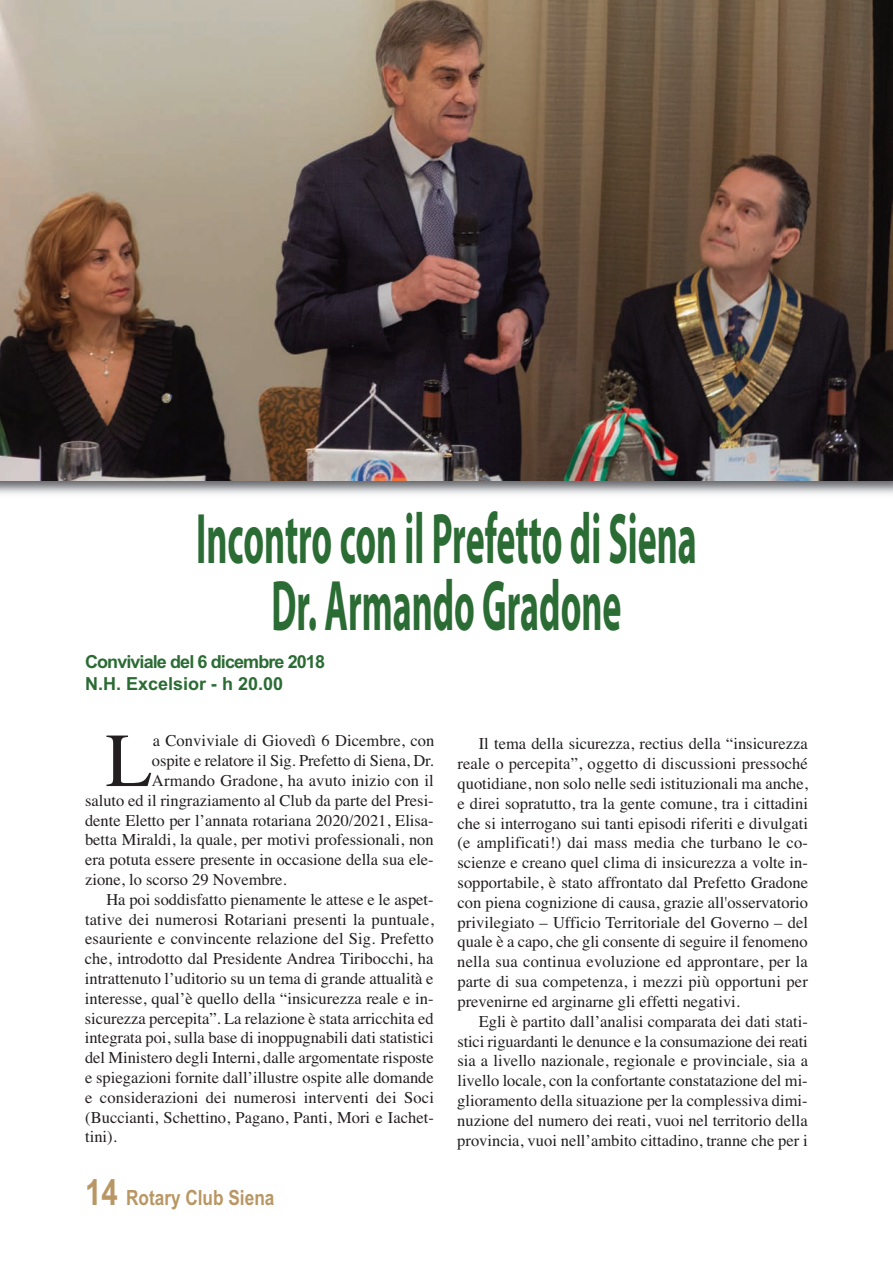
<style>
.page{position:relative;width:893px;height:1263px;background:#fff}
.page>*{position:absolute;margin:0;border:0;box-sizing:border-box;transform-origin:0 0}
.t1{font:76.35px "Times";color:#231f20}
.t2{font:700 72px/67.5px "Myriad Pro";color:#2b6b34;text-align:center;scale:.5 1}
.t3{font:700 21px "Arial Narrow";color:#b99764}
.t4{font:700 18px/21.6px "Arial";letter-spacing:-.05em;color:#2b6b34}
.t5{font:16.5px/19.8px "Times";color:#231f20;text-align:justify}
.s1{font-size:36px}
</style>
<div class="page">
<img style="left:0;top:480px;width:893px;height:14px">
<img style="left:0;top:0;width:893px;height:480px">
<h2 class="t2" style="left:196px;top:510px;width:1003px">Incontro con il Prefetto di Siena<br>Dr. Armando Gradone</h2>
<p class="t4" style="left:85px;top:651px;width:242px">Conviviale del 6 dicembre 2018<br>N.H. Excelsior - h 20.00</p>
<h1 class="t1" style="left:106px;top:715px;width:48px">L</h1>
<p class="t5" style="left:153px;top:731px;width:283px">a Conviviale di Giovedì 6 Dicembre, con</p>
<p class="t5" style="left:152px;top:751px;width:283px">ospite e relatore il Sig. Prefetto di Siena, Dr.</p>
<p class="t5" style="left:152px;top:770px;width:283px">Armando Gradone, ha avuto inizio con il</p>
<p class="t5" style="left:85px;top:790px;width:350px">saluto ed il ringraziamento al Club da parte del Presi-</p>
<p class="t5" style="left:85px;top:810px;width:350px">dente Eletto per l’annata rotariana 2020/2021, Elisa-</p>
<p class="t5" style="left:85px;top:830px;width:350px">betta Miraldi, la quale, per motivi professionali, non</p>
<p class="t5" style="left:85px;top:850px;width:350px">era potuta essere presente in occasione della sua ele-</p>
<p class="t5" style="left:85px;top:869px;width:203px">zione, lo scorso 29 Novembre.</p>
<p class="t5" style="left:106px;top:889px;width:329px">ha poi soddisfatto pienamente le attese e le aspet-</p>
<p class="t5" style="left:85px;top:909px;width:350px">tative dei numerosi Rotariani presenti la puntuale,</p>
<p class="t5" style="left:85px;top:929px;width:350px">esauriente e convincente relazione del Sig. Prefetto</p>
<p class="t5" style="left:85px;top:949px;width:350px">che, introdotto dal Presidente Andrea Tiribocchi, ha</p>
<p class="t5" style="left:85px;top:968px;width:350px">intrattenuto l’uditorio su un tema di grande attualità e</p>
<p class="t5" style="left:85px;top:988px;width:350px">interesse, qual’è quello della “insicurezza reale e in-</p>
<p class="t5" style="left:85px;top:1008px;width:350px">sicurezza percepita”. La relazione è stata arricchita ed</p>
<p class="t5" style="left:85px;top:1028px;width:350px">integrata poi, sulla base di inoppugnabili dati statistici</p>
<p class="t5" style="left:85px;top:1048px;width:350px">del Ministero degli Interni, dalle argomentate risposte</p>
<p class="t5" style="left:85px;top:1067px;width:350px">e spiegazioni fornite dall’illustre ospite alle domande</p>
<p class="t5" style="left:85px;top:1087px;width:350px">e considerazioni dei numerosi interventi dei Soci</p>
<p class="t5" style="left:85px;top:1107px;width:350px">(Buccianti, Schettino, Pagano, Panti, Mori e Iachet-</p>
<p class="t5" style="left:85px;top:1127px;width:33px">tini).</p>
<p class="t3" style="left:85px;top:1185px;width:191px"><span class="s1">14</span> Rotary Club Siena</p>
<p class="t5" style="left:457px;top:734px;width:352px;text-indent:22px">Il tema della sicurezza, rectius della “insicurezza reale o percepita”, oggetto di discussioni pressoché quotidiane, non solo nelle sedi istituzionali ma anche, e direi sopratutto, tra la gente comune, tra i cittadini che si interrogano sui tanti episodi riferiti e divulgati (e amplificati!) dai mass media che turbano le co&shy;scienze e creano quel clima di insicurezza a volte in&shy;sopportabile, è stato affrontato dal Prefetto Gradone con piena cognizione di causa, grazie all'osservatorio privilegiato – Ufficio Territoriale del Governo – del quale è a capo, che gli consente di seguire il fenomeno nella sua continua evoluzione ed approntare, per la parte di sua competenza, i mezzi più opportuni per prevenirne ed arginarne gli effetti negativi.</p>
<p class="t5" style="left:457px;top:1011px;width:352px;text-indent:21px">Egli è partito dall’analisi comparata dei dati stati&shy;stici riguardanti le denunce e la consumazione dei reati sia a livello nazionale, regionale e provinciale, sia a livello locale, con la confortante constatazione del mi&shy;glioramento della situazione per la complessiva dimi&shy;nuzione del numero dei reati, vuoi nel territorio della provincia, vuoi nell’ambito cittadino, tranne che per i</p>
</div>
